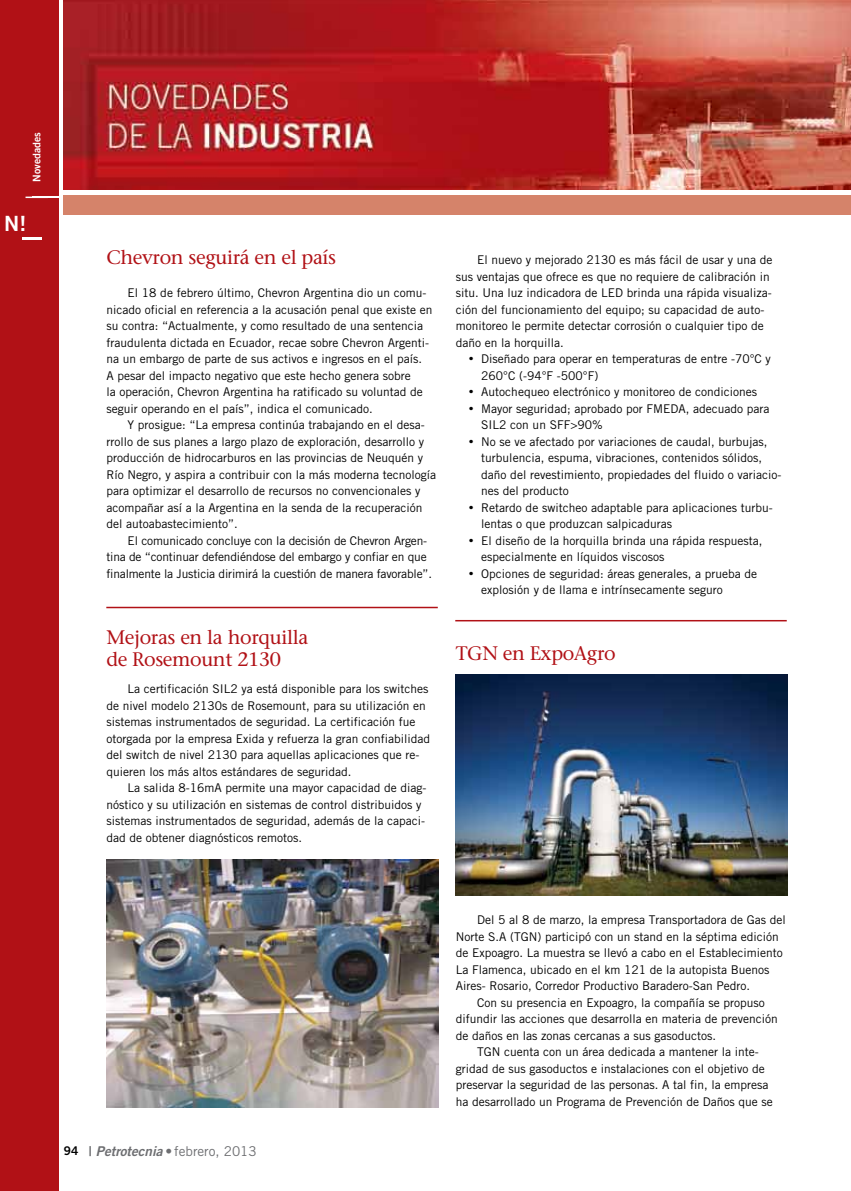
<style>
.page{position:relative;width:851px;height:1191px;background:#fff}
.page>*{position:absolute;margin:0;border:0;box-sizing:border-box;transform-origin:0 0}
.t1{font:21px "Trade Gothic Bold Two";color:#fff}
.t2{font:19.5px/22.5px "Stone Serif";letter-spacing:-.02em;color:#b11116}
.t3{font:13.5px "Trade Gothic";color:#6d6e71}
.t4{font:12px/16.5px "Trade Gothic";color:#000}
.t5{font:10.5px "Trade Gothic Bold Two";color:#fff}
.s1{font-family:"Trade Gothic Bold Two";font-size:12px;color:#000}
.s2{font-family:"Trade Gothic Bold Two"}
.s3{font-family:"Trade Gothic Bold Two";font-style:italic}
</style>
<div class="page">
<div style="left:0;top:0;width:58px;height:1191px;background:#b11116"></div>
<svg style="left:26px;top:197px;width:32px;height:1px"></svg>
<hr style="left:22px;top:237px;width:20px;height:2px;background:#fff">
<hr style="left:106px;top:607px;width:331px;height:1px;background:#b11116">
<hr style="left:455px;top:620px;width:331px;height:1px;background:#b11116">
<img style="left:64px;top:0;width:786px;height:189px">
<div style="left:64px;top:195px;width:786px;height:19px;background:#d5836a"></div>
<img style="left:106px;top:859px;width:332px;height:249px">
<img style="left:455px;top:674px;width:332px;height:221px">
<p class="t5" style="left:30px;top:182px;width:51px;rotate:-90deg">Novedades</p>
<h1 class="t1" style="left:4px;top:210px;width:24px">N!</h1>
<h2 class="t2" style="left:106px;top:246px;width:231px">Chevron seguirá en el país</h2>
<p class="t4" style="left:106px;top:284px;width:327px;text-indent:21px">El 18 de febrero último, Chevron Argentina dio un comu&shy;nicado oficial en referencia a la acusación penal que existe en su contra: “Actualmente, y como resultado de una sentencia fraudulenta dictada en Ecuador, recae sobre Chevron Argenti&shy;na un embargo de parte de sus activos e ingresos en el país.<br>A pesar del impacto negativo que este hecho genera sobre<br>la operación, Chevron Argentina ha ratificado su voluntad de seguir operando en el país”, indica el comunicado.</p>
<p class="t4" style="left:106px;top:416px;width:331px;text-indent:21px">Y prosigue: “La empresa continúa trabajando en el desa&shy;rrollo de sus planes a largo plazo de exploración, desarrollo y producción de hidrocarburos en las provincias de Neuquén y Río Negro, y aspira a contribuir con la más moderna tecnología para optimizar el desarrollo de recursos no convencionales y acompañar así a la Argentina en la senda de la recuperación del autoabastecimiento”.</p>
<p class="t4" style="left:106px;top:532px;width:327px;text-indent:21px">El comunicado concluye con la decisión de Chevron Argen&shy;tina de “continuar defendiéndose del embargo y confiar en que finalmente la Justicia dirimirá la cuestión de manera favorable”.</p>
<h2 class="t2" style="left:106px;top:625px;width:203px">Mejoras en la horquilla de Rosemount 2130</h2>
<p class="t4" style="left:106px;top:680px;width:325px;text-indent:21px">La certificación SIL2 ya está disponible para los switches de nivel modelo 2130s de Rosemount, para su utilización en sistemas instrumentados de seguridad. La certificación fue otorgada por la empresa Exida y refuerza la gran confiabilidad del switch de nivel 2130 para aquellas aplicaciones que re&shy;quieren los más altos estándares de seguridad.</p>
<p class="t4" style="left:106px;top:779px;width:321px;text-indent:21px">La salida 8-16mA permite una mayor capacidad de diag&shy;nóstico y su utilización en sistemas de control distribuidos y sistemas instrumentados de seguridad, además de la capaci&shy;dad de obtener diagnósticos remotos.</p>
<p class="t4" style="left:455px;top:251px;width:318px;text-indent:21px">El nuevo y mejorado 2130 es más fácil de usar y una de sus ventajas que ofrece es que no requiere de calibración in situ. Una luz indicadora de LED brinda una rápida visualiza&shy;ción del funcionamiento del equipo; su capacidad de auto&shy;monitoreo le permite detectar corrosión o cualquier tipo de daño en la horquilla.</p>
<p class="t4" style="left:481px;top:350px;width:291px;text-indent:-13px">• Diseñado para operar en temperaturas de entre -70°C y<br>260°C (-94°F -500°F)</p>
<p class="t4" style="left:468px;top:383px;width:290px">• Autochequeo electrónico y monitoreo de condiciones</p>
<p class="t4" style="left:481px;top:400px;width:289px;text-indent:-13px">• Mayor seguridad; aprobado por FMEDA, adecuado para<br>SIL2 con un SFF&gt;90%</p>
<p class="t4" style="left:481px;top:433px;width:301px;text-indent:-13px">• No se ve afectado por variaciones de caudal, burbujas, turbulencia, espuma, vibraciones, contenidos sólidos, daño del revestimiento, propiedades del fluido o variacio&shy;nes del producto</p>
<p class="t4" style="left:481px;top:499px;width:293px;text-indent:-13px">• Retardo de switcheo adaptable para aplicaciones turbu&shy;lentas o que produzcan salpicaduras</p>
<p class="t4" style="left:481px;top:532px;width:283px;text-indent:-13px">• El diseño de la horquilla brinda una rápida respuesta, especialmente en líquidos viscosos</p>
<p class="t4" style="left:481px;top:565px;width:277px;text-indent:-13px">• Opciones de seguridad: áreas generales, a prueba de explosión y de llama e intrínsecamente seguro</p>
<h2 class="t2" style="left:455px;top:642px;width:161px">TGN en ExpoAgro</h2>
<p class="t3" style="left:64px;top:1142px;width:194px"><span class="s1">94</span> <span class="s2">|</span> <span class="s3">Petrotecnia</span> <span class="s2">•</span> febrero, 2013</p>
<p class="t4" style="left:477px;top:911px;width:310px">Del 5 al 8 de marzo, la empresa Transportadora de Gas del</p>
<p class="t4" style="left:455px;top:928px;width:324px">Norte S.A (TGN) participó con un stand en la séptima edición</p>
<p class="t4" style="left:455px;top:944px;width:328px">de Expoagro. La muestra se llevó a cabo en el Establecimiento</p>
<p class="t4" style="left:455px;top:961px;width:315px">La Flamenca, ubicado en el km 121 de la autopista Buenos</p>
<p class="t4" style="left:455px;top:977px;width:296px">Aires- Rosario, Corredor Productivo Baradero-San Pedro.</p>
<p class="t4" style="left:477px;top:994px;width:289px">Con su presencia en Expoagro, la compañía se propuso</p>
<p class="t4" style="left:455px;top:1010px;width:323px">difundir las acciones que desarrolla en materia de prevención</p>
<p class="t4" style="left:455px;top:1027px;width:262px">de daños en las zonas cercanas a sus gasoductos.</p>
<p class="t4" style="left:477px;top:1043px;width:283px">TGN cuenta con un área dedicada a mantener la inte-</p>
<p class="t4" style="left:455px;top:1060px;width:310px">gridad de sus gasoductos e instalaciones con el objetivo de</p>
<p class="t4" style="left:455px;top:1076px;width:314px">preservar la seguridad de las personas. A tal fin, la empresa</p>
<p class="t4" style="left:455px;top:1093px;width:318px">ha desarrollado un Programa de Prevención de Daños que se</p>
</div>
